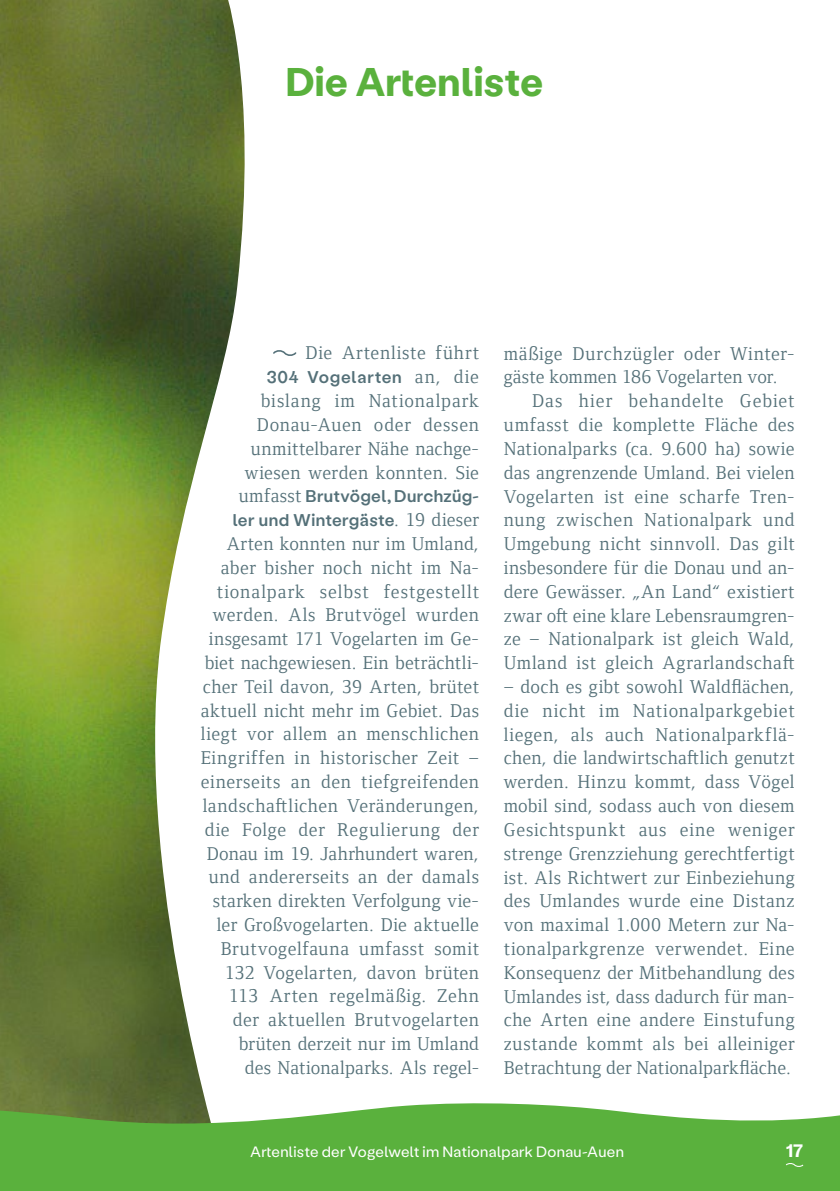
<style>
.page{position:relative;width:840px;height:1191px;background:#fff}
.page>*{position:absolute;margin:0;border:0;box-sizing:border-box;transform-origin:0 0}
.t1{font:700 40px "Labil Grotesk";letter-spacing:.01em;color:#5ab13d}
.t2{font:19px/23.8px "Foundry Form Serif";letter-spacing:.03em;color:#547078;text-align:right}
.t3{font:19px "Foundry Form Serif";letter-spacing:.01em;color:#547078}
.t4{font:19px "Foundry Form Serif";letter-spacing:.005em;color:#547078}
.t5{font:19px "Foundry Form Serif";letter-spacing:.055em;color:#547078}
.t6{font:700 18px "Labil Grotesk";color:#fff}
.t7{font:500 17px/23.8px "Labil Grotesk";letter-spacing:.025em;color:#547078;text-align:center}
.t8{font:500 17px "Labil Grotesk";letter-spacing:.045em;color:#547078}
.t9{font:15px "Labil Grotesk";letter-spacing:.02em;color:#fff}
.s1{font-family:"Foundry Form Serif";font-weight:400;font-size:19px}
</style>
<div class="page">
<img style="left:0;top:0;width:131px;height:1093px">
<svg style="left:131px;top:0;width:114px;height:1093px"></svg>
<svg style="left:0;top:1093px;width:839px;height:98px;background:#73b85a"></svg>
<svg style="left:273px;top:350px;width:24px;height:6px"></svg>
<svg style="left:784px;top:1163px;width:20px;height:5px"></svg>
<h1 class="t1" style="left:285px;top:55px;width:259px">Die Artenliste</h1>
<p class="t2" style="left:305px;top:341px;width:175px">Die Artenliste führt</p>
<p class="t8" style="left:267px;top:366px;width:214px">304 Vogelarten <span class="s1">an, die</span></p>
<p class="t2" style="left:244px;top:389px;width:236px">bislang im Nationalpark<br>Donau-Auen oder dessen unmittelbarer Nähe nachge&shy;wiesen werden konnten. Sie</p>
<p class="t7" style="left:232px;top:484px;width:248px"><span class="s1">umfasst</span> Brutvögel, Durchzüg&shy;ler und Wintergäste<span class="s1">. 19 dieser</span></p>
<p class="t2" style="left:201px;top:532px;width:280px">Arten konnten nur im Umland, aber bisher noch nicht im Na&shy;tionalpark selbst festgestellt werden. Als Brutvögel wurden insgesamt 171 Vogelarten im Ge&shy;biet nachgewiesen. Ein beträchtli&shy;cher Teil davon, 39 Arten, brütet aktuell nicht mehr im Gebiet. Das liegt vor allem an menschlichen<br>Eingriffen in historischer Zeit – einerseits an den tiefgreifenden landschaftlichen Veränderungen, die Folge der Regulierung der<br>Donau im 19. Jahrhundert waren, und andererseits an der damals starken direkten Verfolgung vie&shy;ler Großvogelarten. Die aktuelle<br>Brutvogelfauna umfasst somit<br>132 Vogelarten, davon brüten<br>113 Arten regelmäßig. Zehn der aktuellen Brutvogelarten brüten derzeit nur im Umland<br>des Nationalparks. Als regel-</p>
<p class="t2" style="left:503px;top:341px;width:290px">mäßige Durchzügler oder Winter-</p>
<p class="t4" style="left:503px;top:367px;width:275px">gäste kommen 186 Vogelarten vor.</p>
<p class="t5" style="left:532px;top:390px;width:264px">Das hier behandelte Gebiet</p>
<p class="t2" style="left:503px;top:413px;width:292px">umfasst die komplette Fläche des</p>
<p class="t2" style="left:503px;top:437px;width:292px">Nationalparks (ca. 9.600 ha) sowie</p>
<p class="t3" style="left:503px;top:462px;width:292px">das angrenzende Umland. Bei vielen</p>
<p class="t2" style="left:503px;top:484px;width:292px">Vogelarten ist eine scharfe Tren-</p>
<p class="t2" style="left:503px;top:508px;width:292px">nung zwischen Nationalpark und</p>
<p class="t2" style="left:503px;top:532px;width:292px">Umgebung nicht sinnvoll. Das gilt</p>
<p class="t3" style="left:503px;top:557px;width:292px">insbesondere für die Donau und an-</p>
<p class="t2" style="left:503px;top:579px;width:292px">dere Gewässer. „An Land“ existiert</p>
<p class="t2" style="left:503px;top:603px;width:292px">zwar oft eine klare Lebensraumgren-</p>
<p class="t2" style="left:503px;top:627px;width:292px">ze – Nationalpark ist gleich Wald,</p>
<p class="t2" style="left:503px;top:651px;width:292px">Umland ist gleich Agrarlandschaft</p>
<p class="t2" style="left:503px;top:675px;width:292px;text-align:justify">– doch es gibt sowohl Waldflächen, die nicht im Nationalparkgebiet liegen, als auch Nationalparkflä&shy;chen, die landwirtschaftlich genutzt werden. Hinzu kommt, dass Vögel mobil sind, sodass auch von diesem Gesichtspunkt aus eine weniger strenge Grenzziehung gerechtfertigt ist. Als Richtwert zur Einbeziehung des Umlandes wurde eine Distanz von maximal 1.000 Metern zur Na&shy;tionalparkgrenze verwendet. Eine Konsequenz der Mitbehandlung des Umlandes ist, dass dadurch für man&shy;che Arten eine andere Einstufung zustande kommt als bei alleiniger Betrachtung der Nationalparkfläche.</p>
<p class="t9" style="left:250px;top:1141px;width:375px">Artenliste der Vogelwelt im Nationalpark Donau-Auen</p>
<p class="t6" style="left:785px;top:1138px;width:18px">17</p>
</div>
